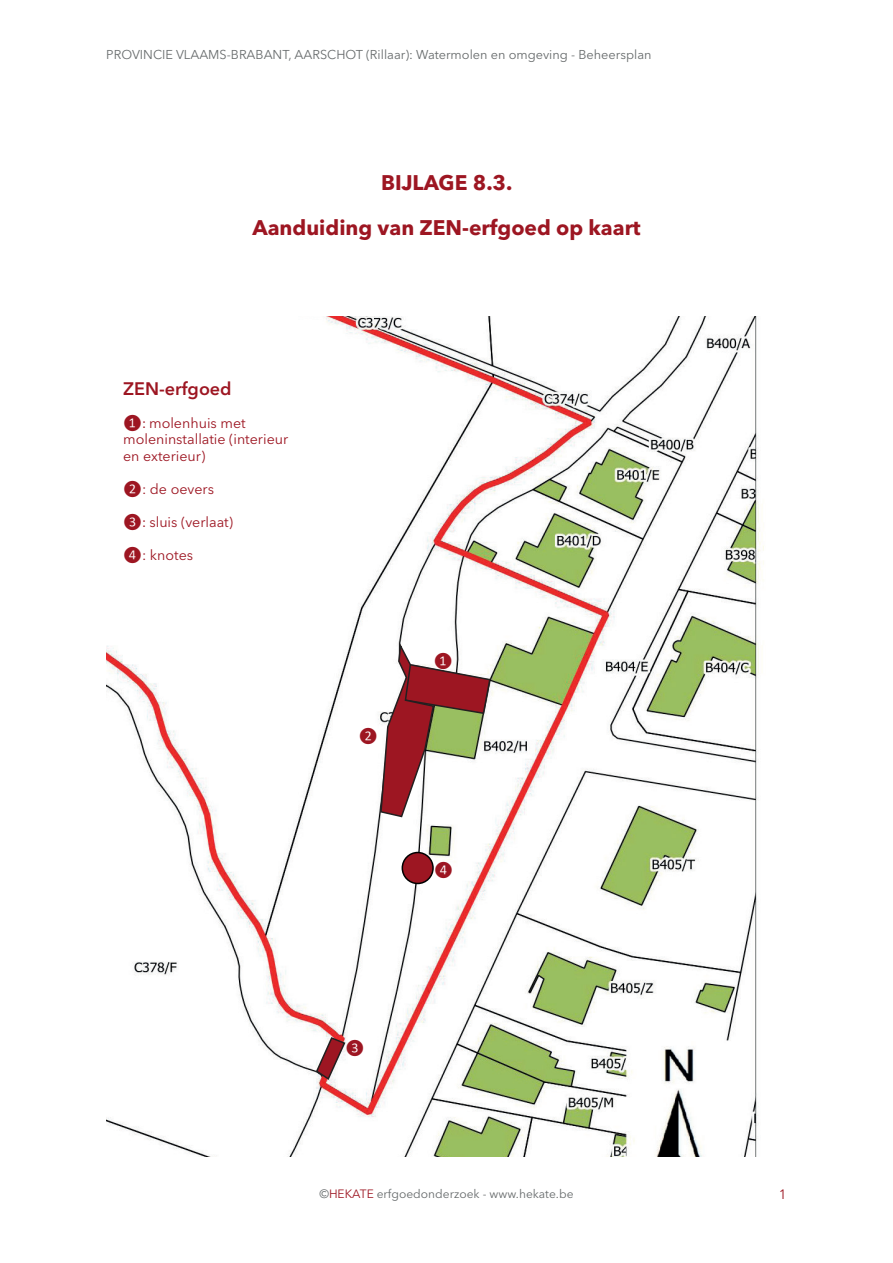
<style>
.page{position:relative;width:893px;height:1263px;background:#fff}
.page>*{position:absolute;margin:0;border:0;box-sizing:border-box;transform-origin:0 0}
.t1{font:700 21px/45px "Avenir Next LT Pro";color:#9d1622;text-align:center}
.t2{font:600 18px "Avenir Next LT Pro";color:#9d1622}
.t3{font:14.25px/16.5px "Avenir Next LT Pro";color:#9d1622}
.t4{font:14.25px "Calibri";color:#9d1622}
.t5{font:13.5px "Avenir Next LT Pro";color:#9d1622}
.t6{font:12.75px "Avenir Next LT Pro";color:#676b6c}
.t7{font:12px "Avenir Next LT Pro";color:#676b6c}
.s1{font-family:"Calibri"}
.s2{color:#9d1622}
</style>
<div class="page">
<img style="left:106px;top:317px;width:658px;height:840px">
<div style="left:402px;top:852px;width:31px;height:31px;background:#9d1622;border-radius:50%"></div>
<div style="left:402px;top:852px;width:32px;height:32px;border:2px solid #000;border-radius:50%"></div>
<svg style="left:315px;top:1036px;width:31px;height:45px"></svg>
<svg style="left:379px;top:644px;width:112px;height:174px"></svg>
<div style="left:123px;top:381px;width:208px;height:282px;background:#fff"></div>
<p class="t6" style="left:106px;top:46px;width:547px">PROVINCIE VLAAMS-BRABANT, AARSCHOT (Rillaar): Watermolen en omgeving - Beheersplan</p>
<h1 class="t1" style="left:252px;top:160px;width:390px">BIJLAGE 8.3.<br>Aanduiding van ZEN-erfgoed op kaart</h1>
<p class="t2" style="left:123px;top:377px;width:110px">ZEN-erfgoed</p>
<p class="t3" style="left:123px;top:414px;width:167px"><span class="s1">❶:</span> molenhuis met moleninstallatie (interieur en exterieur)</p>
<p class="t3" style="left:123px;top:480px;width:92px"><span class="s1">❷</span>: de oevers</p>
<p class="t3" style="left:123px;top:513px;width:111px"><span class="s1">❸:</span> sluis (verlaat)</p>
<p class="t3" style="left:123px;top:546px;width:72px"><span class="s1">❹</span>: knotes</p>
<p class="t4" style="left:359px;top:726px;width:20px">❷</p>
<p class="t4" style="left:434px;top:651px;width:20px">❶</p>
<p class="t4" style="left:434px;top:860px;width:20px">❹</p>
<p class="t4" style="left:345px;top:1038px;width:20px">❸</p>
<p class="t7" style="left:319px;top:1187px;width:256px">©<span class="s2">HEKATE</span> erfgoedonderzoek - www.hekate.be</p>
<p class="t5" style="left:779px;top:1187px;width:9px">1</p>
</div>
